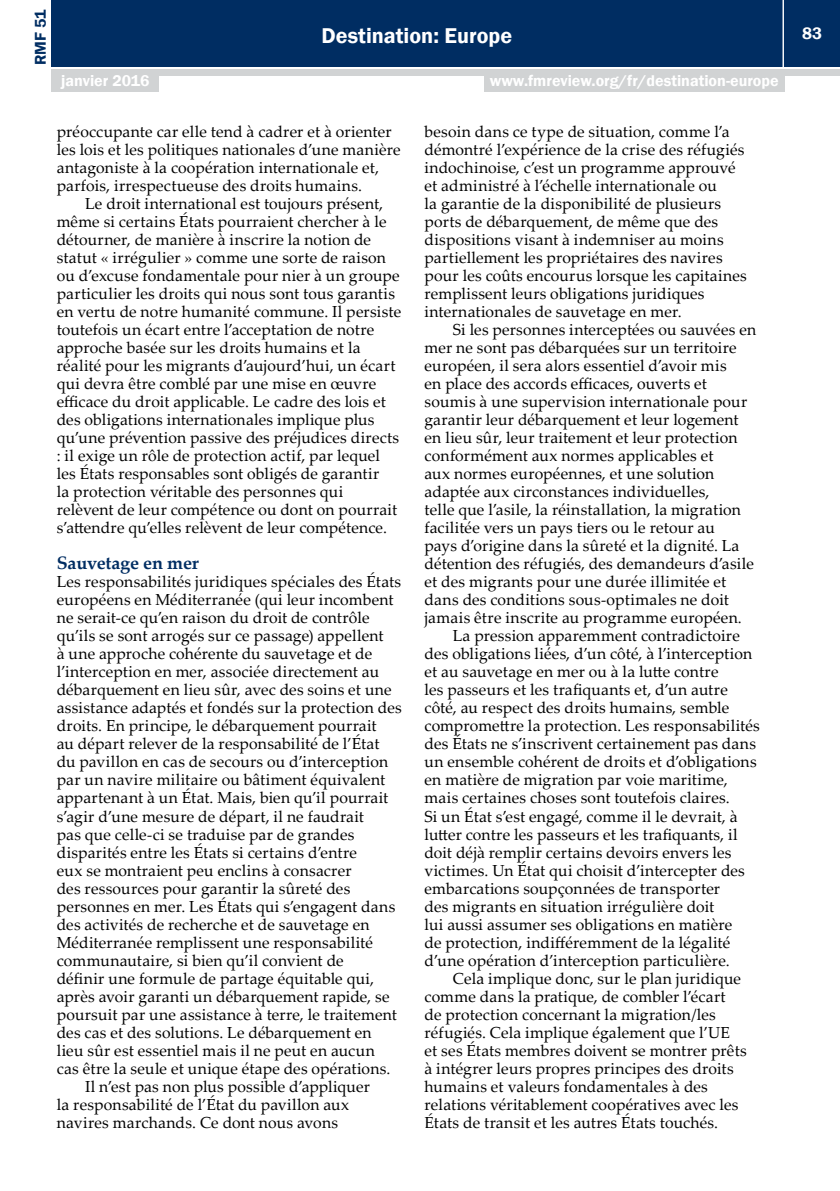
<style>
.page{position:relative;width:840px;height:1191px;background:#fff}
.page>*{position:absolute;margin:0;border:0;box-sizing:border-box;transform-origin:0 0}
.t1{font:600 22px "Franklin Gothic";color:#fff}
.t2{font:700 18px "Palatino Linotype";letter-spacing:-.01em;color:#002d62}
.t3{font:600 17px "Franklin Gothic";color:#fff}
.t4{font:16px/18px "Palatino Linotype";letter-spacing:.01em;color:#000}
.t5{font:600 16px "Franklin Gothic";color:#fff}
.t6{font:600 16px "Franklin Gothic";color:#002d62}
</style>
<div class="page">
<div style="left:52px;top:0;width:787px;height:66px;background:#002d62"></div>
<div style="left:52px;top:69px;width:787px;height:6px;background:#d1d3d4"></div>
<hr style="left:782px;top:0;width:1px;height:68px;background:#fff">
<div style="left:52px;top:74px;width:107px;height:18px;background:#d1d3d4"></div>
<div style="left:483px;top:74px;width:301px;height:18px;background:#d1d3d4"></div>
<p class="t6" style="left:31px;top:65px;width:57px;rotate:-90deg">RMF 51</p>
<h1 class="t1" style="left:321px;top:22px;width:192px">Destination: Europe</h1>
<p class="t5" style="left:61px;top:71px;width:90px">janvier 2016</p>
<p class="t5" style="left:489px;top:71px;width:290px">www.fmreview.org/fr/destination-europe</p>
<p class="t4" style="left:57px;top:122px;width:345px">préoccupante car elle tend à cadrer et à orienter les lois et les politiques nationales d’une manière antagoniste à la coopération internationale et, parfois, irrespectueuse des droits humains.</p>
<p class="t4" style="left:57px;top:194px;width:346px;text-indent:28px">Le droit international est toujours présent, même si certains États pourraient chercher à le détourner, de manière à inscrire la notion de statut « irrégulier » comme une sorte de raison ou d’excuse fondamentale pour nier à un groupe particulier les droits qui nous sont tous garantis en vertu de notre humanité commune. Il persiste toutefois un écart entre l’acceptation de notre approche basée sur les droits humains et la réalité pour les migrants d’aujourd’hui, un écart qui devra être comblé par une mise en œuvre efficace du droit applicable. Le cadre des lois et des obligations internationales implique plus qu’une prévention passive des préjudices directs : il exige un rôle de protection actif, par lequel les États responsables sont obligés de garantir<br>la protection véritable des personnes qui relèvent de leur compétence ou dont on pourrait s’attendre qu’elles relèvent de leur compétence.</p>
<p class="t2" style="left:57px;top:550px;width:143px">Sauvetage en mer</p>
<p class="t4" style="left:57px;top:572px;width:346px">Les responsabilités juridiques spéciales des États</p>
<p class="t4" style="left:57px;top:590px;width:338px">européens en Méditerranée (qui leur incombent</p>
<p class="t4" style="left:57px;top:608px;width:314px">ne serait-ce qu’en raison du droit de contrôle</p>
<p class="t4" style="left:57px;top:626px;width:328px">qu’ils se sont arrogés sur ce passage) appellent</p>
<p class="t4" style="left:57px;top:644px;width:317px">à une approche cohérente du sauvetage et de</p>
<p class="t4" style="left:57px;top:662px;width:324px">l’interception en mer, associée directement au</p>
<p class="t4" style="left:57px;top:680px;width:336px">débarquement en lieu sûr, avec des soins et une</p>
<p class="t4" style="left:57px;top:698px;width:346px">assistance adaptés et fondés sur la protection des</p>
<p class="t4" style="left:57px;top:716px;width:321px">droits. En principe, le débarquement pourrait</p>
<p class="t4" style="left:57px;top:734px;width:324px">au départ relever de la responsabilité de l’État</p>
<p class="t4" style="left:57px;top:752px;width:333px">du pavillon en cas de secours ou d’interception</p>
<p class="t4" style="left:57px;top:770px;width:330px">par un navire militaire ou bâtiment équivalent</p>
<p class="t4" style="left:57px;top:788px;width:333px">appartenant à un État. Mais, bien qu’il pourrait</p>
<p class="t4" style="left:57px;top:806px;width:308px">s’agir d’une mesure de départ, il ne faudrait</p>
<p class="t4" style="left:57px;top:824px;width:299px">pas que celle-ci se traduise par de grandes</p>
<p class="t4" style="left:57px;top:842px;width:301px">disparités entre les États si certains d’entre</p>
<p class="t4" style="left:57px;top:860px;width:296px">eux se montraient peu enclins à consacrer</p>
<p class="t4" style="left:57px;top:878px;width:295px">des ressources pour garantir la sûreté des</p>
<p class="t4" style="left:57px;top:896px;width:340px">personnes en mer. Les États qui s’engagent dans</p>
<p class="t4" style="left:57px;top:914px;width:314px">des activités de recherche et de sauvetage en</p>
<p class="t4" style="left:57px;top:932px;width:317px">Méditerranée remplissent une responsabilité</p>
<p class="t4" style="left:57px;top:950px;width:288px">communautaire, si bien qu’il convient de</p>
<p class="t4" style="left:57px;top:968px;width:319px">définir une formule de partage équitable qui,</p>
<p class="t4" style="left:57px;top:986px;width:334px">après avoir garanti un débarquement rapide, se</p>
<p class="t4" style="left:57px;top:1004px;width:341px">poursuit par une assistance à terre, le traitement</p>
<p class="t4" style="left:57px;top:1022px;width:316px">des cas et des solutions. Le débarquement en</p>
<p class="t4" style="left:57px;top:1040px;width:319px">lieu sûr est essentiel mais il ne peut en aucun</p>
<p class="t4" style="left:57px;top:1058px;width:335px">cas être la seule et unique étape des opérations.</p>
<p class="t4" style="left:85px;top:1076px;width:286px">Il n’est pas non plus possible d’appliquer</p>
<p class="t4" style="left:57px;top:1094px;width:294px">la responsabilité de l’État du pavillon aux</p>
<p class="t4" style="left:57px;top:1112px;width:283px">navires marchands. Ce dont nous avons</p>
<p class="t4" style="left:424px;top:122px;width:323px">besoin dans ce type de situation, comme l’a démontré l’expérience de la crise des réfugiés indochinoise, c’est un programme approuvé et administré à l’échelle internationale ou<br>la garantie de la disponibilité de plusieurs ports de débarquement, de même que des dispositions visant à indemniser au moins partiellement les propriétaires des navires pour les coûts encourus lorsque les capitaines remplissent leurs obligations juridiques internationales de sauvetage en mer.</p>
<p class="t4" style="left:452px;top:320px;width:305px">Si les personnes interceptées ou sauvées en</p>
<p class="t4" style="left:424px;top:338px;width:313px">mer ne sont pas débarquées sur un territoire</p>
<p class="t4" style="left:424px;top:356px;width:303px">européen, il sera alors essentiel d’avoir mis</p>
<p class="t4" style="left:424px;top:374px;width:284px">en place des accords efficaces, ouverts et</p>
<p class="t4" style="left:424px;top:392px;width:324px">soumis à une supervision internationale pour</p>
<p class="t4" style="left:424px;top:410px;width:315px">garantir leur débarquement et leur logement</p>
<p class="t4" style="left:424px;top:428px;width:314px">en lieu sûr, leur traitement et leur protection</p>
<p class="t4" style="left:424px;top:446px;width:290px">conformément aux normes applicables et</p>
<p class="t4" style="left:424px;top:464px;width:291px">aux normes européennes, et une solution</p>
<p class="t4" style="left:424px;top:482px;width:286px">adaptée aux circonstances individuelles,</p>
<p class="t4" style="left:424px;top:500px;width:318px">telle que l’asile, la réinstallation, la migration</p>
<p class="t4" style="left:424px;top:518px;width:291px">facilitée vers un pays tiers ou le retour au</p>
<p class="t4" style="left:424px;top:536px;width:316px">pays d’origine dans la sûreté et la dignité. La</p>
<p class="t4" style="left:424px;top:554px;width:331px">détention des réfugiés, des demandeurs d’asile</p>
<p class="t4" style="left:424px;top:572px;width:303px">et des migrants pour une durée illimitée et</p>
<p class="t4" style="left:424px;top:590px;width:306px">dans des conditions sous-optimales ne doit</p>
<p class="t4" style="left:424px;top:608px;width:319px">jamais être inscrite au programme européen.</p>
<p class="t4" style="left:452px;top:626px;width:288px">La pression apparemment contradictoire</p>
<p class="t4" style="left:424px;top:644px;width:329px">des obligations liées, d’un côté, à l’interception</p>
<p class="t4" style="left:424px;top:662px;width:295px">et au sauvetage en mer ou à la lutte contre</p>
<p class="t4" style="left:424px;top:680px;width:304px">les passeurs et les trafiquants et, d’un autre</p>
<p class="t4" style="left:424px;top:698px;width:306px">côté, au respect des droits humains, semble</p>
<p class="t4" style="left:424px;top:716px;width:336px">compromettre la protection. Les responsabilités</p>
<p class="t4" style="left:424px;top:734px;width:333px">des États ne s’inscrivent certainement pas dans</p>
<p class="t4" style="left:424px;top:752px;width:333px">un ensemble cohérent de droits et d’obligations</p>
<p class="t4" style="left:424px;top:770px;width:304px">en matière de migration par voie maritime,</p>
<p class="t4" style="left:424px;top:788px;width:306px">mais certaines choses sont toutefois claires.</p>
<p class="t4" style="left:424px;top:806px;width:314px">Si un État s’est engagé, comme il le devrait, à</p>
<p class="t4" style="left:424px;top:824px;width:314px">lutter contre les passeurs et les trafiquants, il</p>
<p class="t4" style="left:424px;top:842px;width:308px">doit déjà remplir certains devoirs envers les</p>
<p class="t4" style="left:424px;top:860px;width:322px">victimes. Un État qui choisit d’intercepter des</p>
<p class="t4" style="left:424px;top:878px;width:297px">embarcations soupçonnées de transporter</p>
<p class="t4" style="left:424px;top:896px;width:291px">des migrants en situation irrégulière doit</p>
<p class="t4" style="left:424px;top:914px;width:309px">lui aussi assumer ses obligations en matière</p>
<p class="t4" style="left:424px;top:932px;width:307px">de protection, indifféremment de la légalité</p>
<p class="t4" style="left:424px;top:950px;width:306px">d’une opération d’interception particulière.</p>
<p class="t4" style="left:452px;top:968px;width:289px">Cela implique donc, sur le plan juridique</p>
<p class="t4" style="left:424px;top:986px;width:302px">comme dans la pratique, de combler l’écart</p>
<p class="t4" style="left:424px;top:1004px;width:293px">de protection concernant la migration/les</p>
<p class="t4" style="left:424px;top:1022px;width:307px">réfugiés. Cela implique également que l’UE</p>
<p class="t4" style="left:424px;top:1040px;width:323px">et ses États membres doivent se montrer prêts</p>
<p class="t4" style="left:424px;top:1058px;width:310px">à intégrer leurs propres principes des droits</p>
<p class="t4" style="left:424px;top:1076px;width:285px">humains et valeurs fondamentales à des</p>
<p class="t4" style="left:424px;top:1094px;width:315px">relations véritablement coopératives avec les</p>
<p class="t4" style="left:424px;top:1112px;width:295px">États de transit et les autres États touchés.</p>
<p class="t3" style="left:801px;top:23px;width:21px">83</p>
</div>
